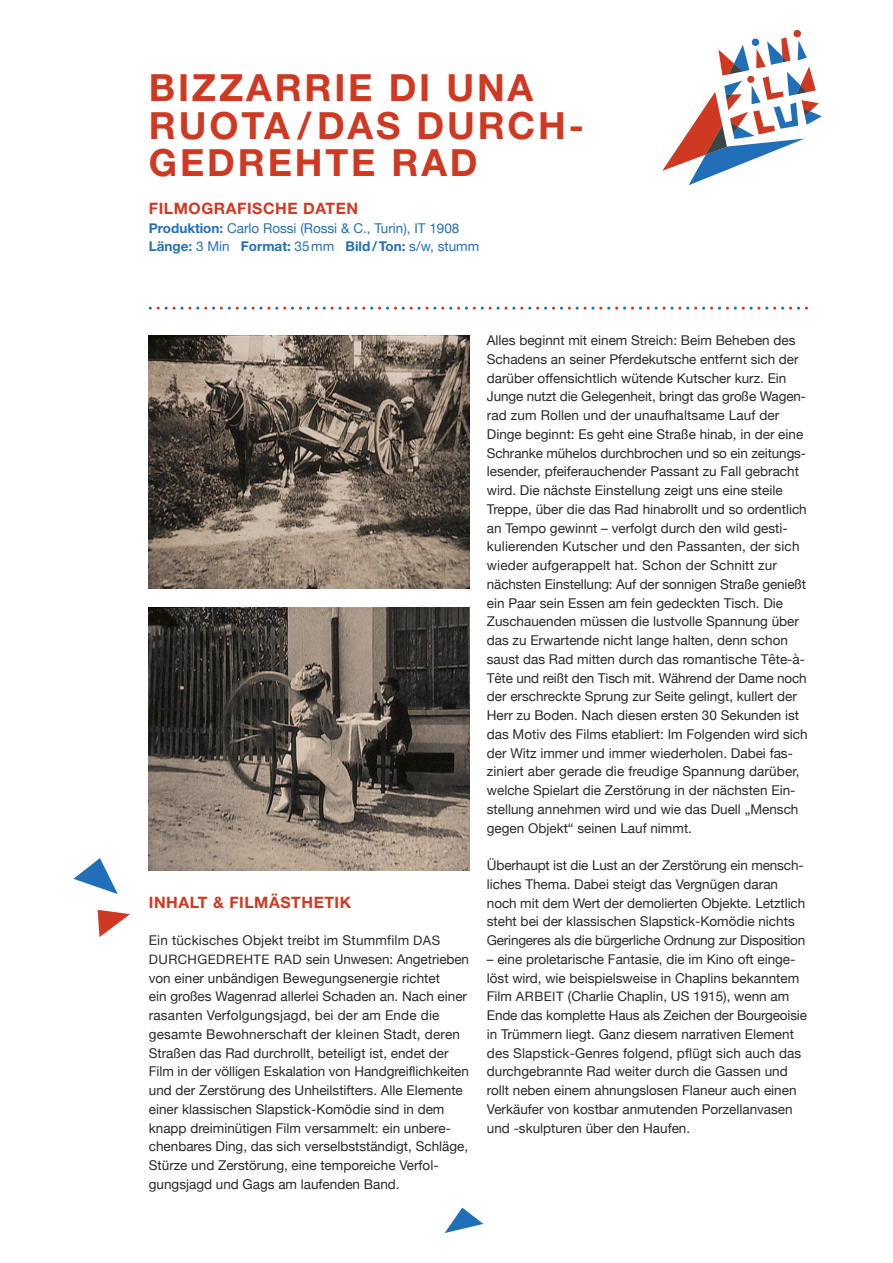
<style>
.page{position:relative;width:893px;height:1263px;background:#fff}
.page>*{position:absolute;margin:0;border:0;box-sizing:border-box;transform-origin:0 0}
.t1{font:700 37.5px/37.5px "Helvetica Neue";letter-spacing:.075em;color:#cf3922}
.t2{font:700 15.75px "Helvetica Neue";letter-spacing:.035em;color:#cf3922}
.t3{font:13.5px/18.8px "Helvetica Neue";color:#2c2926}
.t4{font:13.5px/18.8px "Helvetica Neue";color:#216fb8}
.s1{font-weight:700}
.s2{font-size:13.05px}
</style>
<div class="page">
<svg style="left:73px;top:858px;width:45px;height:36px"></svg>
<svg style="left:149px;top:307px;width:659px;height:3px"></svg>
<img style="left:149px;top:335px;width:321px;height:254px">
<img style="left:149px;top:608px;width:321px;height:262px">
<svg style="left:98px;top:910px;width:32px;height:27px"></svg>
<svg style="left:445px;top:1207px;width:38px;height:26px"></svg>
<svg style="left:793px;top:29px;width:8px;height:9px"></svg>
<svg style="left:662px;top:37px;width:160px;height:148px"></svg>
<p class="t1" style="left:149px;top:73px;width:437px">BIZZARRIE DI UNA<br>RUOTA /DAS DURCH-<br>GEDREHTE RAD</p>
<p class="t2" style="left:149px;top:203px;width:211px">FILMOGRAFISCHE DATEN</p>
<p class="t4" style="left:149px;top:218px;width:332px"><span class="s1">Produktion:</span> Carlo Rossi (Rossi &amp; C., Turin), IT 1908<br><span class="s1">Länge:</span> 3 Min <span class="s1">Format:</span> 35mm <span class="s1">Bild / Ton:</span> s/w, stumm</p>
<p class="t2" style="left:149px;top:896px;width:204px">INHALT &amp; FILMÄSTHETIK</p>
<p class="t3" style="left:149px;top:931px;width:322px">Ein tückisches Objekt treibt im Stummfilm <span class="s2">DAS DURCHGEDREHTE RAD</span> sein Unwesen: Angetrieben von einer unbändigen Bewegungsenergie richtet<br>ein großes Wagenrad allerlei Schaden an. Nach einer rasanten Verfolgungsjagd, bei der am Ende die gesamte Bewohnerschaft der kleinen Stadt, deren Straßen das Rad durchrollt, beteiligt ist, endet der Film in der völligen Eskalation von Handgreiflichkeiten und der Zerstörung des Unheilstifters. Alle Elemente einer klassischen Slapstick-Komödie sind in dem knapp dreiminütigen Film versammelt: ein unbe re - chen bares Ding, das sich verselbstständigt, Schläge, Stürze und Zerstörung, eine temporeiche Verfol&shy;gungsjagd und Gags am laufenden Band.</p>
<p class="t3" style="left:487px;top:331px;width:322px">Alles beginnt mit einem Streich: Beim Beheben des Schadens an seiner Pferdekutsche entfernt sich der darüber offensichtlich wütende Kutscher kurz. Ein Junge nutzt die Gelegenheit, bringt das große Wagen&shy;rad zum Rollen und der unaufhaltsame Lauf der Dinge beginnt: Es geht eine Straße hinab, in der eine Schranke mühelos durchbrochen und so ein zeitungs&shy;lesender, pfeiferauchender Passant zu Fall gebracht wird. Die nächste Einstellung zeigt uns eine steile Treppe, über die das Rad hinabrollt und so ordentlich an Tempo gewinnt – verfolgt durch den wild gesti - kulierenden Kutscher und den Passanten, der sich wieder aufgerappelt hat. Schon der Schnitt zur nächsten Einstellung: Auf der sonnigen Straße genießt ein Paar sein Essen am fein gedeckten Tisch. Die Zuschauenden müssen die lustvolle Spannung über das zu Erwartende nicht lange halten, denn schon saust das Rad mitten durch das romantische Tête-à-Tête und reißt den Tisch mit. Während der Dame noch der erschreckte Sprung zur Seite gelingt, kullert der Herr zu Boden. Nach diesen ersten 30 Sekunden ist das Motiv des Films etabliert: Im Folgenden wird sich der Witz immer und immer wiederholen. Dabei fas - ziniert aber gerade die freudige Spannung darüber, welche Spielart die Zerstörung in der nächsten Ein&shy;stellung annehmen wird und wie das Duell „Mensch gegen Objekt“ seinen Lauf nimmt.</p>
<p class="t3" style="left:487px;top:856px;width:320px">Überhaupt ist die Lust an der Zerstörung ein mensch&shy;liches Thema. Dabei steigt das Vergnügen daran noch mit dem Wert der demolierten Objekte. Letztlich steht bei der klassischen Slapstick-Komödie nichts Geringeres als die bürgerliche Ordnung zur Disposition</p>
<p class="t3" style="left:487px;top:949px;width:322px">– eine proletarische Fantasie, die im Kino oft einge&shy;löst wird, wie beispielsweise in Chaplins bekanntem Film <span class="s2">ARBEIT</span> (Charlie Chaplin, US 1915), wenn am Ende das komplette Haus als Zeichen der Bourgeoisie in Trümmern liegt. Ganz diesem narrativen Element des Slapstick-Genres folgend, pflügt sich auch das durchgebrannte Rad weiter durch die Gassen und rollt neben einem ahnungslosen Flaneur auch einen Verkäufer von kostbar anmutenden Porzellanvasen und -skulpturen über den Haufen.</p>
</div>
